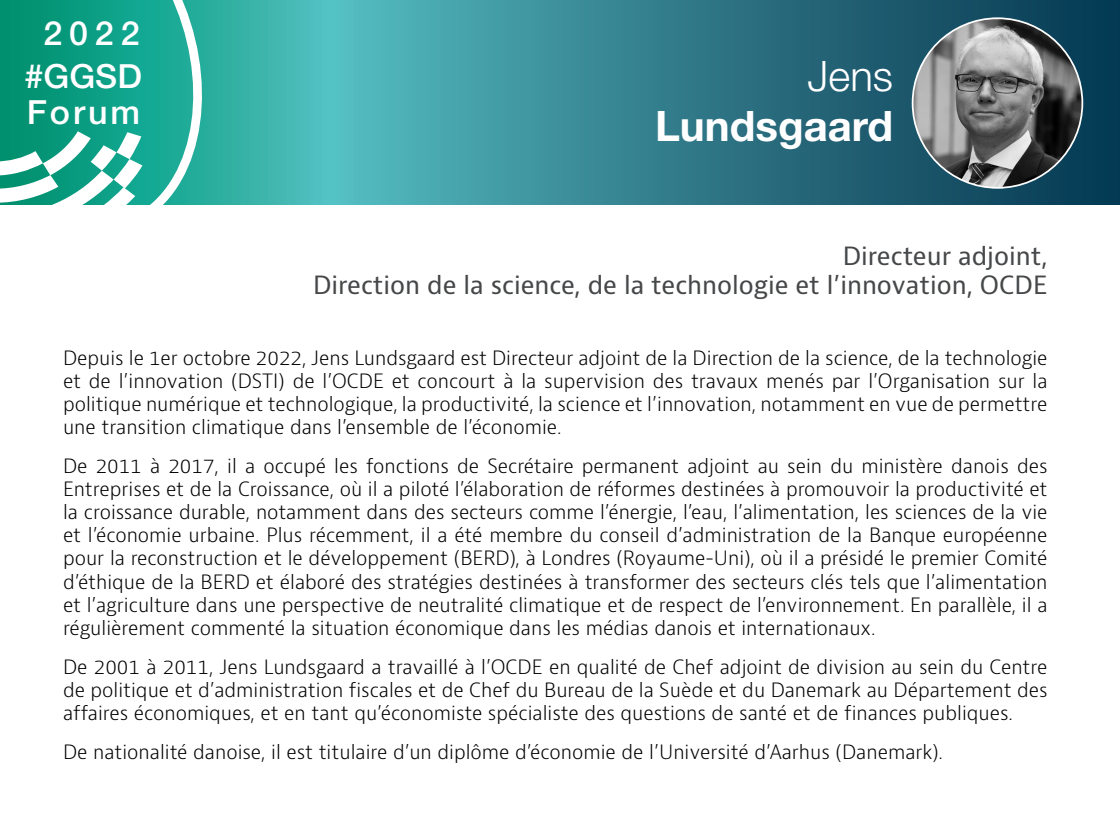
<style>
.page{position:relative;width:1120px;height:840px;background:#fff}
.page>*{position:absolute;margin:0;border:0;box-sizing:border-box;transform-origin:0 0}
.t1{font:700 42px "Helvetica Neue LT Pro";color:#fff}
.t2{font:300 42px "Helvetica Neue LT Pro";color:#fff}
.t3{font:500 33.25px/42.5px "Helvetica Neue LT Std";letter-spacing:.085em;color:#fff;text-align:center}
.t4{font:24.5px/29.4px "OECD Bernini";color:#454749;text-align:right}
.t5{font:300 19.25px/23.1px "OECD Bernini";color:#000;text-align:justify}
</style>
<div class="page">
<svg style="left:216px;top:0;width:904px;height:205px;background:#348691"></svg>
<img style="left:913px;top:18px;width:169px;height:170px;border-radius:85px">
<svg style="left:0;top:0;width:216px;height:205px;background:#2fac97"></svg>
<h2 class="t3" style="left:25px;top:12px;width:119px">2022 #GGSD</h2>
<h2 class="t3" style="left:27px;top:91px;width:115px">Forum</h2>
<h1 class="t2" style="left:808px;top:50px;width:87px">Jens</h1>
<h1 class="t1" style="left:655px;top:100px;width:240px">Lundsgaard</h1>
<p class="t4" style="left:313px;top:241px;width:736px">Directeur adjoint,<br>Direction de la science, de la technologie et l’innovation, OCDE</p>
<p class="t5" style="left:63px;top:347px;width:986px">Depuis le 1er octobre 2022, Jens Lundsgaard est Directeur adjoint de la Direction de la science, de la technologie et de l’innovation (DSTI) de l’OCDE et concourt à la supervision des travaux menés par l’Organisation sur la politique numérique et technologique, la productivité, la science et l’innovation, notamment en vue de permettre une transition climatique dans l’ensemble de l’économie.</p>
<p class="t5" style="left:63px;top:455px;width:986px">De 2011 à 2017, il a occupé les fonctions de Secrétaire permanent adjoint au sein du ministère danois des Entreprises et de la Croissance, où il a piloté l’élaboration de réformes destinées à promouvoir la productivité et la croissance durable, notamment dans des secteurs comme l’énergie, l’eau, l’alimentation, les sciences de la vie et l’économie urbaine. Plus récemment, il a été membre du conseil d’administration de la Banque européenne pour la reconstruction et le développement (BERD), à Londres (Royaume-Uni), où il a présidé le premier Comité d’éthique de la BERD et élaboré des stratégies destinées à transformer des secteurs clés tels que l’alimentation et l’agriculture dans une perspective de neutralité climatique et de respect de l’environnement. En parallèle, il a régulièrement commenté la situation économique dans les médias danois et internationaux.</p>
<p class="t5" style="left:63px;top:655px;width:986px">De 2001 à 2011, Jens Lundsgaard a travaillé à l’OCDE en qualité de Chef adjoint de division au sein du Centre de politique et d’administration fiscales et de Chef du Bureau de la Suède et du Danemark au Département des affaires économiques, et en tant qu’économiste spécialiste des questions de santé et de finances publiques.</p>
<p class="t5" style="left:63px;top:740px;width:881px">De nationalité danoise, il est titulaire d’un diplôme d’économie de l’Université d’Aarhus (Danemark).</p>
</div>
